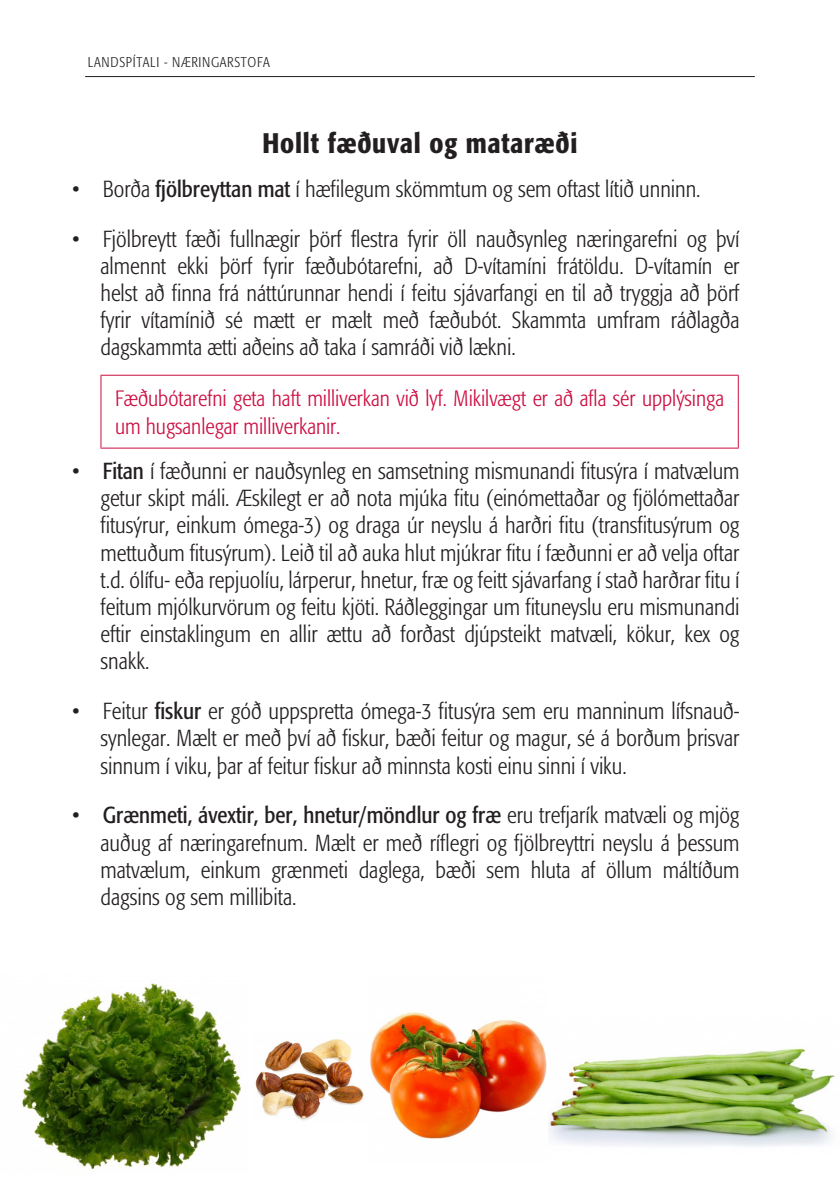
<style>
.page{position:relative;width:840px;height:1191px;background:#fff}
.page>*{position:absolute;margin:0;border:0;box-sizing:border-box;transform-origin:0 0}
.Fyrirsagnir{font:500 condensed 28px "Formata";letter-spacing:.03em;color:#231f20}
.t1{font:300 condensed 23px/27.2px "Formata";color:#231f20;text-align:justify}
.meginmál_formata_lig{font:300 condensed 22px/28px "Formata";color:#cd0d40}
.t2{font:300 condensed 14px "Formata";letter-spacing:.05em;color:#231f20}
.s1{font-weight:400}
</style>
<div class="page">
<hr style="left:85px;top:76px;width:669px;height:1px;background:#231f20">
<hr style="left:100px;top:375px;width:638px;height:1px;background:#cd0d40">
<hr style="left:100px;top:376px;width:1px;height:71px;background:#cd0d40">
<hr style="left:737px;top:376px;width:1px;height:71px;background:#cd0d40">
<hr style="left:100px;top:447px;width:638px;height:1px;background:#cd0d40">
<img style="left:22px;top:983px;width:219px;height:187px">
<img style="left:255px;top:1039px;width:109px;height:82px">
<img style="left:370px;top:1012px;width:177px;height:127px">
<img style="left:549px;top:1048px;width:286px;height:99px">
<p class="t2" style="left:88px;top:54px;width:183px">LANDSPÍTALI - NÆRINGARSTOFA</p>
<p class="Fyrirsagnir" style="left:262px;top:126px;width:316px">Hollt fæðuval og mataræði</p>
<p class="t1" style="left:72px;top:175px;width:629px">• Borða <span class="s1">fjölbreyttan mat</span> í hæfilegum skömmtum og sem oftast lítið unninn.</p>
<p class="t1" style="left:100px;top:225px;width:640px;text-indent:-28px">• Fjölbreytt fæði fullnægir þörf flestra fyrir öll nauðsynleg næringarefni og því almennt ekki þörf fyrir fæðubótarefni, að D-vítamíni frátöldu. D-vítamín er helst að finna frá náttúrunnar hendi í feitu sjávarfangi en til að tryggja að þörf fyrir vítamínið sé mætt er mælt með fæðubót. Skammta umfram ráðlagða dagskammta ætti aðeins að taka í samráði við lækni.</p>
<p class="meginmál_formata_lig" style="left:115px;top:384px;width:610px">Fæðubótarefni geta haft milliverkan við lyf. Mikilvægt er að afla sér upplýsinga um hugsanlegar milliverkanir.</p>
<p class="t1" style="left:100px;top:458px;width:640px;text-indent:-28px">• <span class="s1">Fitan</span> í fæðunni er nauðsynleg en samsetning mismunandi fitusýra í matvælum getur skipt máli. Æskilegt er að nota mjúka fitu (einómettaðar og fjölómettaðar fitusýrur, einkum ómega-3) og draga úr neyslu á harðri fitu (transfitusýrum og mettuðum fitusýrum). Leið til að auka hlut mjúkrar fitu í fæðunni er að velja oftar t.d. ólífu- eða repjuolíu, lárperur, hnetur, fræ og feitt sjávarfang í stað harðrar fitu í feitum mjólkurvörum og feitu kjöti. Ráðleggingar um fituneyslu eru mismunandi eftir einstaklingum en allir ættu að forðast djúpsteikt matvæli, kökur, kex og snakk.</p>
<p class="t1" style="left:100px;top:698px;width:640px;text-indent:-28px">• Feitur <span class="s1">fiskur</span> er góð uppspretta ómega-3 fitusýra sem eru manninum lífsnauð&shy;synlegar. Mælt er með því að fiskur, bæði feitur og magur, sé á borðum þrisvar sinnum í viku, þar af feitur fiskur að minnsta kosti einu sinni í viku.</p>
<p class="t1" style="left:100px;top:802px;width:640px;text-indent:-28px">• <span class="s1">Grænmeti, ávextir, ber, hnetur/möndlur og fræ</span> eru trefjarík matvæli og mjög auðug af næringarefnum. Mælt er með ríflegri og fjölbreyttri neyslu á þessum matvælum, einkum grænmeti daglega, bæði sem hluta af öllum máltíðum dagsins og sem millibita.</p>
</div>
